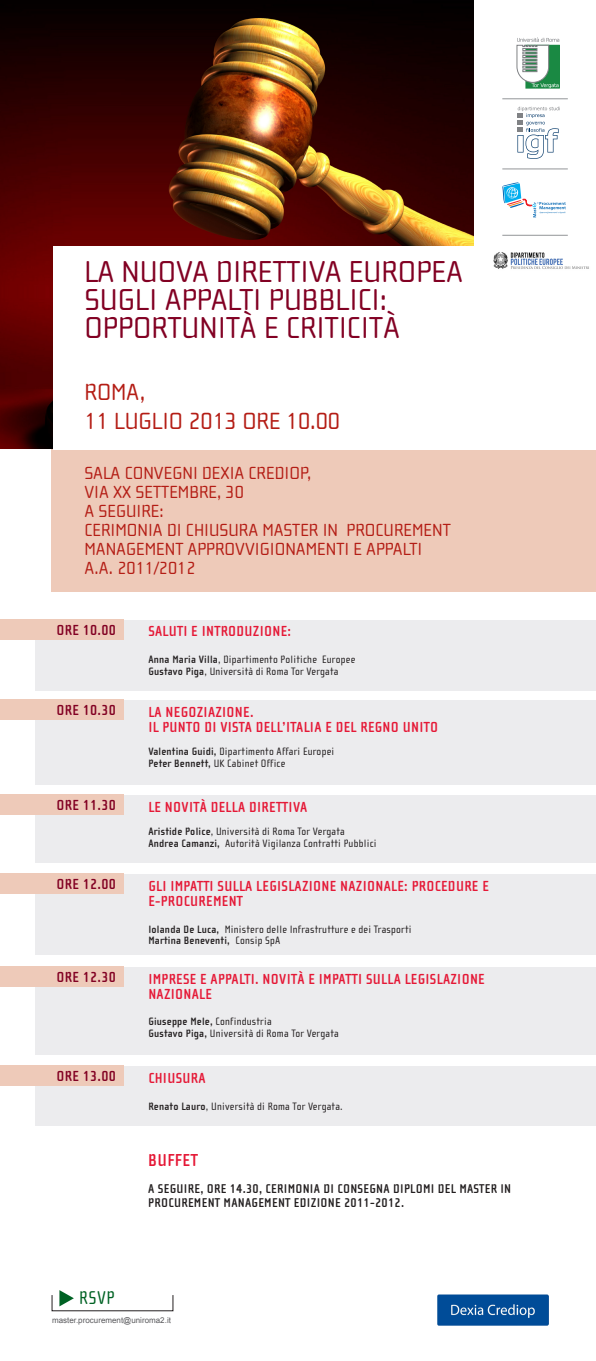
<style>
.page{position:relative;width:596px;height:1361px;background:#fff}
.page>*{position:absolute;margin:0;border:0;box-sizing:border-box;transform-origin:0 0}
.t1{font:31px/28px "Cholla Wide Small Caps";color:#820123}
.t2{font:24px/28.8px "Cholla Wide Small Caps";letter-spacing:-.005em;color:#b41d15}
.t3{font:19px "Cholla Sans";color:#006224}
.t4{font:18px/19px "Cholla Wide Small Caps";color:#b41d15}
.t5{font:700 17.7px "Cholla Sans";color:#e51836}
.t6{font:700 14.9px/14.9px "Cholla Sans";letter-spacing:.02em;color:#e51836}
.t7{font:700 14.9px/14.9px "Cholla Sans";letter-spacing:.105em;color:#e51836}
.t8{font:700 14.9px "Cholla Sans";letter-spacing:.02em;color:#820123}
.t9{font:700 14.9px "Cholla Sans";letter-spacing:.09em;color:#e51836}
.t10{font:700 14.9px "Cholla Sans";letter-spacing:.06em;color:#e51836}
.t11{font:700 13.1px/14px "Cholla Sans";letter-spacing:.02em;color:#231f20}
.t12{font:11px/11.8px "Cholla Sans";letter-spacing:.02em;color:#231f20}
.t13{font:8px "Arial";color:#5a5a5d}
.s1{font-weight:700}
</style>
<div class="page">
<img style="left:0;top:0;width:473px;height:449px">
<svg style="left:59px;top:1290px;width:15px;height:16px"></svg>
<div style="left:52px;top:449px;width:543px;height:142px;background:#eecab9"></div>
<div style="left:53px;top:246px;width:542px;height:204px;background:#fff"></div>
<div style="left:35px;top:620px;width:560px;height:70px;background:#ececee"></div>
<div style="left:35px;top:700px;width:560px;height:84px;background:#ececee"></div>
<div style="left:35px;top:795px;width:560px;height:67px;background:#ececee"></div>
<div style="left:35px;top:874px;width:560px;height:81px;background:#ececee"></div>
<div style="left:35px;top:967px;width:560px;height:87px;background:#ececee"></div>
<div style="left:35px;top:1066px;width:560px;height:59px;background:#ececee"></div>
<div style="left:0;top:619px;width:124px;height:20px;background:#eecab9"></div>
<div style="left:0;top:699px;width:124px;height:21px;background:#eecab9"></div>
<div style="left:0;top:794px;width:124px;height:20px;background:#eecab9"></div>
<div style="left:0;top:873px;width:124px;height:20px;background:#eecab9"></div>
<div style="left:0;top:966px;width:124px;height:20px;background:#eecab9"></div>
<div style="left:0;top:1065px;width:124px;height:20px;background:#eecab9"></div>
<svg style="left:516px;top:37px;width:43px;height:51px"></svg>
<svg style="left:517px;top:107px;width:43px;height:52px"></svg>
<hr style="left:502px;top:99px;width:65px;height:1px;background:#939598">
<hr style="left:502px;top:169px;width:65px;height:1px;background:#939598">
<hr style="left:502px;top:235px;width:65px;height:1px;background:#939598">
<svg style="left:502px;top:182px;width:64px;height:35px"></svg>
<img style="left:493px;top:252px;width:96px;height:17px">
<img style="left:437px;top:1294px;width:111px;height:31px">
<h1 class="t1" style="left:84px;top:258px;width:380px">LA NUOVA DIRETTIVA EUROPEA<br>SUGLI APPALTI PUBBLICI:<br>OPPORTUNITÀ E CRITICITÀ</h1>
<h2 class="t2" style="left:84px;top:378px;width:257px">ROMA,<br>11 LUGLIO 2013 ORE 10.00</h2>
<h3 class="t4" style="left:84px;top:464px;width:367px">SALA CONVEGNI DEXIA CREDIOP,<br>VIA XX SETTEMBRE, 30<br>A SEGUIRE:<br>CERIMONIA DI CHIUSURA MASTER IN PROCUREMENT<br>MANAGEMENT APPROVVIGIONAMENTI E APPALTI<br>A.A. 2011/2012</h3>
<h3 class="t8" style="left:56px;top:622px;width:61px">ORE 10.00</h3>
<h3 class="t8" style="left:56px;top:702px;width:61px">ORE 10.30</h3>
<h3 class="t8" style="left:56px;top:797px;width:61px">ORE 11.30</h3>
<h3 class="t8" style="left:56px;top:876px;width:61px">ORE 12.00</h3>
<h3 class="t8" style="left:56px;top:968px;width:61px">ORE 12.30</h3>
<h3 class="t8" style="left:56px;top:1068px;width:61px">ORE 13.00</h3>
<h3 class="t10" style="left:148px;top:623px;width:144px">SALUTI E INTRODUZIONE:</h3>
<p class="t12" style="left:148px;top:654px;width:208px"><span class="s1">ANNA MARIA VILLA</span>, Dipartimento Politiche Europee<br><span class="s1">GUSTAVO PIGA</span>, Università di Roma Tor Vergata</p>
<h3 class="t6" style="left:148px;top:705px;width:291px">LA NEGOZIAZIONE.<br>IL PUNTO DI VISTA DELL’ITALIA E DEL REGNO UNITO</h3>
<p class="t12" style="left:148px;top:746px;width:187px"><span class="s1">VALENTINA GUIDI,</span> Dipartimento Affari Europei<br><span class="s1">PETER BENNETT,</span> UK Cabinet Office</p>
<h3 class="t9" style="left:148px;top:799px;width:160px">LE NOVITÀ DELLA DIRETTIVA</h3>
<p class="t12" style="left:148px;top:826px;width:229px"><span class="s1">ARISTIDE POLICE</span>, Università di Roma Tor Vergata<br><span class="s1">ANDREA CAMANZI,</span> Autorità Vigilanza Contratti Pubblici</p>
<h3 class="t6" style="left:148px;top:879px;width:49px">GLI IMPATTI</h3>
<h3 class="t6" style="left:217px;top:879px;width:15px">SULLA</h3>
<h3 class="t6" style="left:256px;top:879px;width:40px">LEGISLAZIONE</h3>
<h3 class="t6" style="left:340px;top:879px;width:8px">NAZIONALE</h3>
<h3 class="t6" style="left:404px;top:879px;width:45px">: PRO CEDURE</h3>
<h3 class="t6" style="left:482px;top:879px;width:6px">E</h3>
<h3 class="t6" style="left:148px;top:893px;width:82px">E-PRO CUREMENT</h3>
<p class="t12" style="left:148px;top:923px;width:264px"><span class="s1">I OLANDA DE LUCA,</span> Ministero delle Infrastrutture e dei Trasporti<br><span class="s1">MARTINA BENEVENTI,</span> Consip SpA</p>
<h3 class="t7" style="left:148px;top:971px;width:338px">IMPRESE E APPALTI. NOVITÀ E IMPATTI SULLA LEGISLAZIONE<br>NAZIONALE</h3>
<p class="t12" style="left:148px;top:1016px;width:192px"><span class="s1">GIUSEPPE MELE,</span> Confindustria<br><span class="s1">GUSTAVO PIGA,</span> Università di Roma Tor Vergata</p>
<h3 class="t6" style="left:148px;top:1071px;width:59px">CHIUSURA</h3>
<p class="t12" style="left:148px;top:1100px;width:196px"><span class="s1">RENATO LAURO</span>, Università di Roma Tor Vergata.</p>
<h3 class="t5" style="left:148px;top:1150px;width:43px">BUFFET</h3>
<p class="t11" style="left:148px;top:1182px;width:364px">A SEGUIRE, ORE 14.30, CERIMONIA DI CONSEGNA DIPLOMI DEL MASTER IN<br>PROCUREMENT MANAGEMENT EDIZIONE 2011-2012.</p>
<h3 class="t3" style="left:79px;top:1287px;width:37px">RSVP</h3>
<p class="t13" style="left:52px;top:1315px;width:120px">master.procurement@uniroma2.it</p>
</div>
